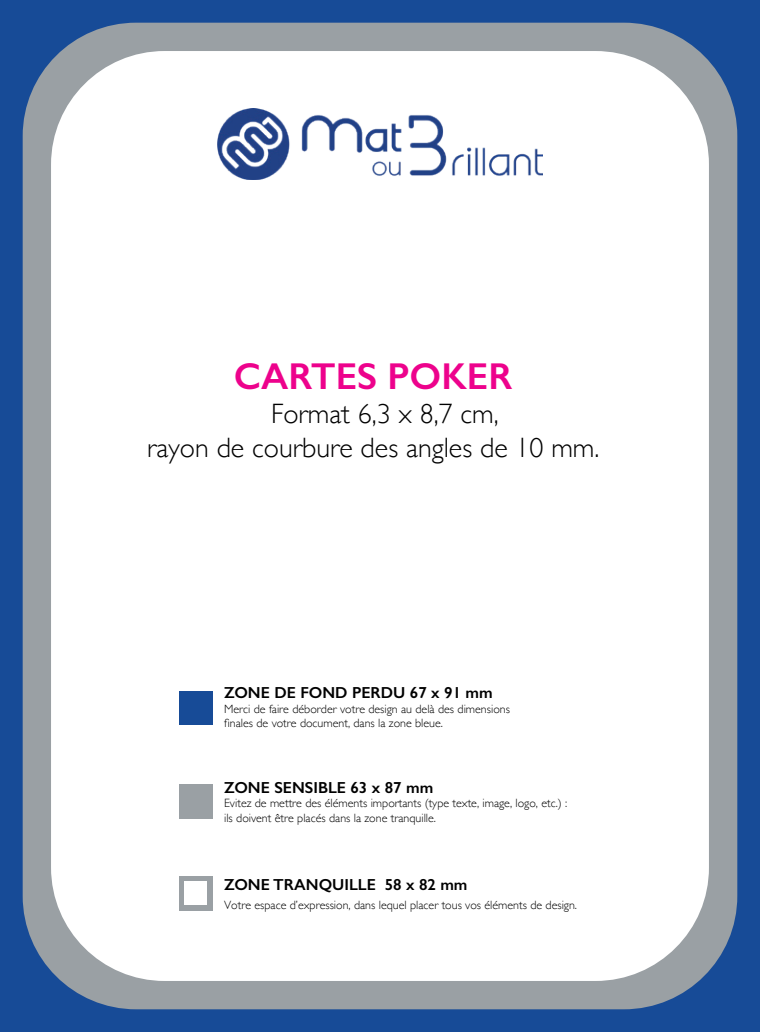
<style>
.page{position:relative;width:760px;height:1032px;background:#174b97}
.page>*{position:absolute;margin:0;border:0;box-sizing:border-box;transform-origin:0 0}
.t1{font:600 37.6px "Gill Sans";color:#ed028c}
.t2{font:300 28px "Gill Sans";color:#000}
.t3{font:600 16px "Gill Sans";color:#000}
.t4{font:300 12px "Gill Sans";color:#000}
</style>
<div class="page">
<div style="left:23px;top:23px;width:714px;height:986px;background:#9aa0a4;border-radius:113px"></div>
<div style="left:51px;top:51px;width:658px;height:930px;background:#fff;border-radius:113px"></div>
<img style="left:217px;top:108px;width:325px;height:72px">
<div style="left:179px;top:691px;width:33px;height:34px;background:#174b97"></div>
<div style="left:179px;top:876px;width:33px;height:35px;background:#9aa0a4"></div>
<div style="left:184px;top:881px;width:23px;height:24px;background:#fff"></div>
<div style="left:179px;top:784px;width:33px;height:35px;background:#9aa0a4"></div>
<p class="t1" style="left:234px;top:354px;width:280px">CARTES POKER</p>
<p class="t2" style="left:271px;top:392px;width:229px">Format 6,3 x 8,7 cm,</p>
<p class="t2" style="left:147px;top:425px;width:454px">rayon de courbure des angles de 10 mm.</p>
<p class="t3" style="left:224px;top:683px;width:270px">ZONE DE FOND PERDU 67 x 91 mm</p>
<p class="t4" style="left:224px;top:699px;width:287px">Merci de faire déborder votre design au delà des dimensions</p>
<p class="t4" style="left:224px;top:714px;width:220px">finales de votre document, dans la zone bleue.</p>
<p class="t3" style="left:224px;top:778px;width:211px">ZONE SENSIBLE 63 x 87 mm</p>
<p class="t4" style="left:224px;top:794px;width:345px">Evitez de mettre des éléments importants (type texte, image, logo, etc.) :</p>
<p class="t4" style="left:224px;top:808px;width:213px">ils doivent être placés dans la zone tranquille.</p>
<p class="t3" style="left:224px;top:875px;width:245px">ZONE TRANQUILLE 58 x 82 mm</p>
<p class="t4" style="left:224px;top:896px;width:354px">Votre espace d’expression, dans lequel placer tous vos éléments de design.</p>
</div>
